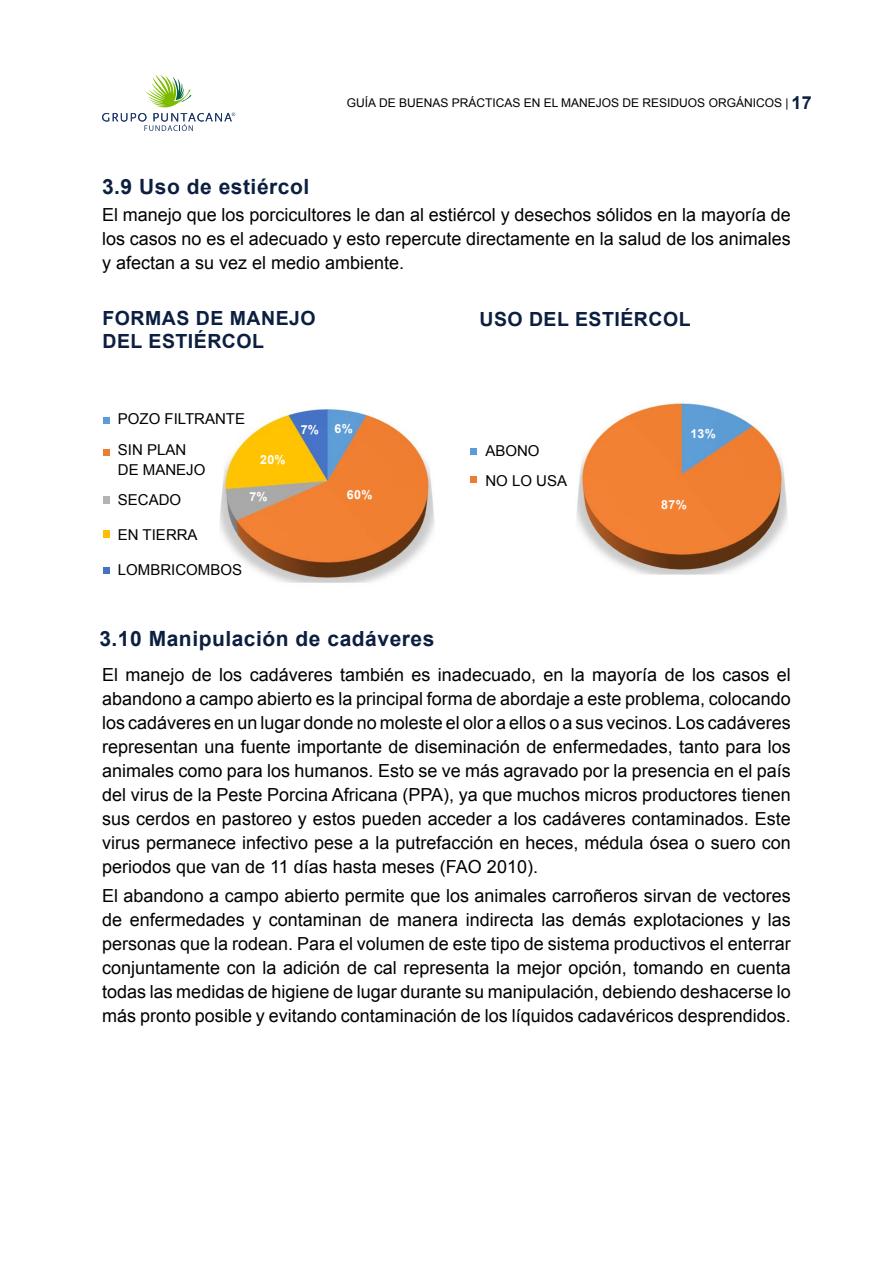
<style>
.page{position:relative;width:893px;height:1263px;background:#fff}
.page>*{position:absolute;margin:0;border:0;box-sizing:border-box;transform-origin:0 0}
.t1{font:700 21px "Arial";letter-spacing:.025em;color:#0c1f41}
.t2{font:700 19.5px/23.4px "Arial";letter-spacing:.025em;color:#0c1f41}
.t3{font:18px/24px "Arial";color:#000;text-align:justify}
.t4{font:15px/30px "Arial";color:#000}
.t5{font:700 12.45px "Arial";letter-spacing:.025em;color:#fff}
.t6{font:12px "Arial";color:#000}
.s1{font-weight:700;font-size:18px;color:#0c1f41}
</style>
<div class="page">
<img style="left:576px;top:403px;width:212px;height:172px">
<img style="left:220px;top:409px;width:215px;height:174px">
<div style="left:103px;top:417px;width:6px;height:7px;background:#5c9cd6"></div>
<div style="left:470px;top:448px;width:7px;height:7px;background:#5c9cd6"></div>
<div style="left:103px;top:449px;width:6px;height:7px;background:#ed7d30"></div>
<div style="left:470px;top:476px;width:7px;height:7px;background:#ed7d30"></div>
<div style="left:103px;top:496px;width:6px;height:7px;background:#b1b3b5"></div>
<div style="left:103px;top:530px;width:6px;height:7px;background:#ffbf00"></div>
<div style="left:103px;top:567px;width:6px;height:7px;background:#4573c4"></div>
<svg style="left:102px;top:75px;width:133px;height:56px"></svg>
<p class="t1" style="left:102px;top:173px;width:209px">3.9 Uso de estiércol</p>
<p class="t6" style="left:347px;top:95px;width:466px">GUÍA DE BUENAS PRÁCTICAS EN EL MANEJOS DE RESIDUOS ORGÁNICOS | <span class="s1">17</span></p>
<p class="t3" style="left:102px;top:203px;width:690px">El manejo que los porcicultores le dan al estiércol y desechos sólidos en la mayoría de los casos no es el adecuado y esto repercute directamente en la salud de los animales y afectan a su vez el medio ambiente.</p>
<p class="t2" style="left:103px;top:307px;width:215px">FORMAS DE MANEJO<br>DEL ESTIÉRCOL</p>
<p class="t2" style="left:479px;top:308px;width:213px">USO DEL ESTIÉRCOL</p>
<p class="t4" style="left:118px;top:404px;width:129px;line-height:30.8px">POZO FILTRANTE<br>SIN PLAN</p>
<p class="t4" style="left:118px;top:455px;width:89px">DE MANEJO<br>SECADO</p>
<p class="t4" style="left:118px;top:520px;width:81px">EN TIERRA</p>
<p class="t4" style="left:118px;top:555px;width:126px">LOMBRICOMBOS</p>
<p class="t5" style="left:260px;top:452px;width:27px">20%</p>
<p class="t5" style="left:249px;top:488px;width:20px">7%</p>
<p class="t5" style="left:301px;top:421px;width:20px">7%</p>
<p class="t5" style="left:335px;top:420px;width:20px">6%</p>
<p class="t5" style="left:347px;top:486px;width:27px">60%</p>
<p class="t1" style="left:99px;top:624px;width:337px">3.10 Manipulación de cadáveres</p>
<p class="t4" style="left:485px;top:435px;width:83px">ABONO<br>NO LO USA</p>
<p class="t5" style="left:690px;top:425px;width:27px">13%</p>
<p class="t5" style="left:661px;top:496px;width:27px">87%</p>
<p class="t3" style="left:102px;top:663px;width:690px">El manejo de los cadáveres también es inadecuado, en la mayoría de los casos el abandono a campo abierto es la principal forma de abordaje a este problema, colocando los cadáveres en un lugar donde no moleste el olor a ellos o a sus vecinos. Los cadáveres representan una fuente importante de diseminación de enfermedades, tanto para los animales como para los humanos. Esto se ve más agravado por la presencia en el país del virus de la Peste Porcina Africana (PPA), ya que muchos micros productores tienen sus cerdos en pastoreo y estos pueden acceder a los cadáveres contaminados. Este virus permanece infectivo pese a la putrefacción en heces, médula ósea o suero con periodos que van de 11 días hasta meses (FAO 2010).</p>
<p class="t3" style="left:102px;top:883px;width:690px">El abandono a campo abierto permite que los animales carroñeros sirvan de vectores de enfermedades y contaminan de manera indirecta las demás explotaciones y las personas que la rodean. Para el volumen de este tipo de sistema productivos el enterrar conjuntamente con la adición de cal representa la mejor opción, tomando en cuenta todas las medidas de higiene de lugar durante su manipulación, debiendo deshacerse lo más pronto posible y evitando contaminación de los líquidos cadavéricos desprendidos.</p>
</div>
